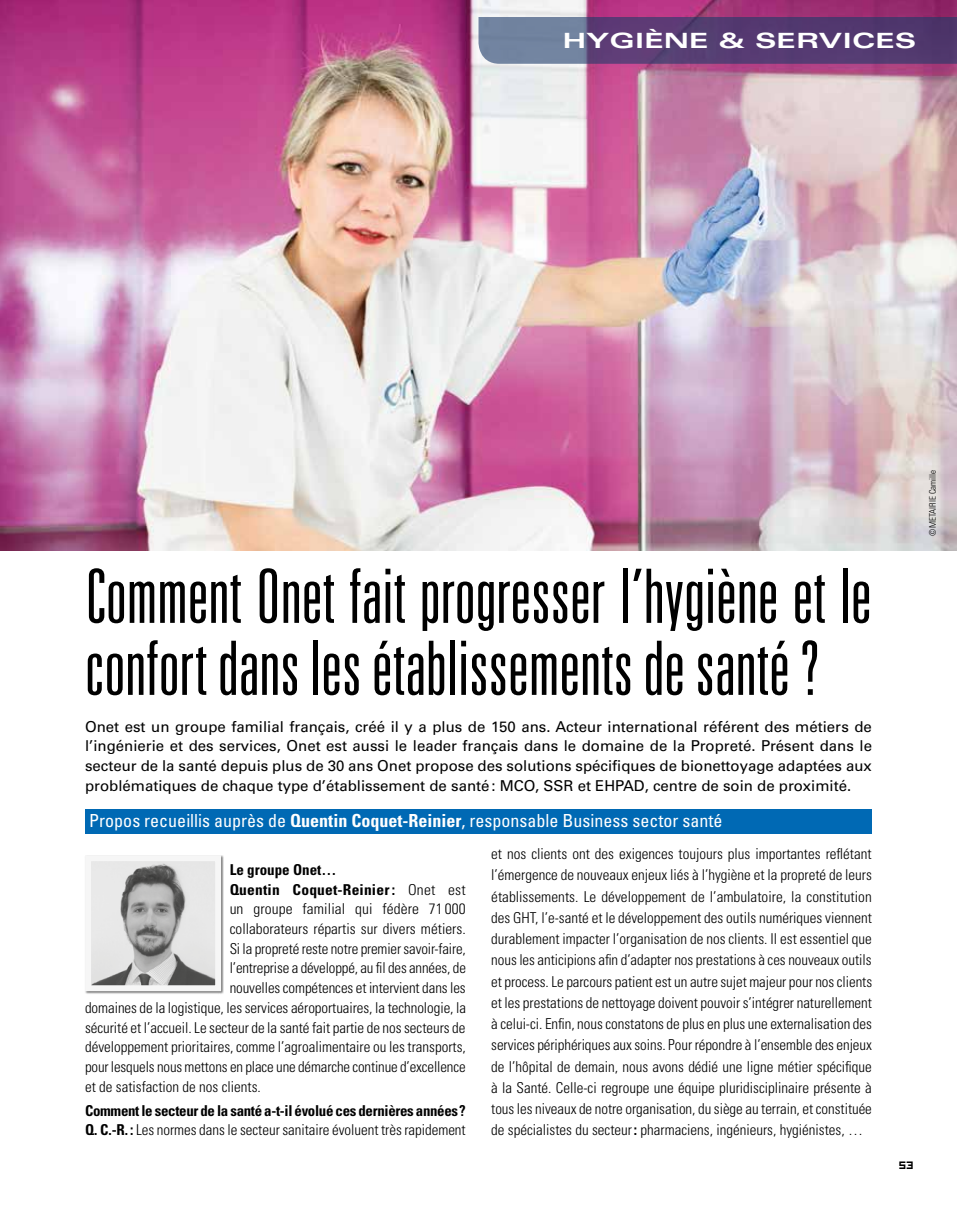
<style>
.page{position:relative;width:957px;height:1212px;background:#fff}
.page>*{position:absolute;margin:0;border:0;box-sizing:border-box;transform-origin:0 0}
.t1{font:300 ultra-condensed 75px/72px "Univers LT Std";color:#000}
.t2{font:700 expanded 21px "Univers LT Std";color:#fff;scale:1.25 1}
.t3{font:condensed 18px "Univers LT Std";color:#fff}
.t4{font:300 condensed 15px/21.3px "Univers LT Std";letter-spacing:-.005em;color:#000;text-align:justify}
.t5{font:15px/19.6px "Univers LT Std";color:#000;text-align:justify}
.t6{font:700 condensed 15px/19.6px "Univers LT Std";letter-spacing:-.02em;color:#000}
.t7{font:700 condensed 15px "Univers LT Std";letter-spacing:.01em;color:#000}
.t8{font:700 condensed 15px "Univers LT Std";color:#000}
.t9{font:12px "Hooge 0555";color:#000}
.t10{font:300 condensed 9px "Univers";color:#000}
.s1{font-weight:700}
.s2{font-weight:300}
</style>
<div class="page">
<img style="left:0;top:0;width:957px;height:551px">
<svg style="left:478px;top:17px;width:479px;height:47px;background:#5c4b7c"></svg>
<div style="left:85px;top:809px;width:787px;height:25px;background:#0069b4"></div>
<div style="left:85px;top:854px;width:139px;height:140px;background:#000;opacity:.6"></div>
<img style="left:92px;top:862px;width:122px;height:122px">
<div style="left:85px;top:855px;width:136px;height:136px;border:6px solid #f6f6f6"></div>
<h2 class="t2" style="left:563px;top:29px;width:284px">HYGIÈNE &amp; SERVICES</h2>
<h1 class="t1" style="left:85px;top:560px;width:788px">Comment Onet fait progresser l’hygiène et le confort dans les établissements de santé?</h1>
<p class="t5" style="left:85px;top:716px;width:788px">Onet est un groupe familial français, créé il y a plus de 150 ans. Acteur international référent des métiers de l’ingénierie et des services, Onet est aussi le leader français dans le domaine de la Propreté. Présent dans le secteur de la santé depuis plus de 30 ans Onet propose des solutions spécifiques de bionettoyage adaptées aux problématiques de chaque type d’établissement de santé: MCO, SSR et EHPAD, centre de soin de proximité.</p>
<p class="t3" style="left:89px;top:809px;width:634px">Propos recueillis auprès de <span class="s1">Quentin Coquet-Reinier</span>, responsable Business sector santé</p>
<p class="t8" style="left:230px;top:860px;width:108px">Le groupe Onet…</p>
<p class="t7" style="left:230px;top:880px;width:238px">Quentin Coquet-Reinier: <span class="s2">Onet est</span></p>
<p class="t4" style="left:230px;top:898px;width:237px">un groupe familial qui fédère 71 000</p>
<p class="t4" style="left:230px;top:918px;width:238px">collaborateurs répartis sur divers métiers.</p>
<p class="t4" style="left:230px;top:938px;width:238px">Si la propreté reste notre premier savoir-faire,</p>
<p class="t4" style="left:230px;top:957px;width:238px">l’entreprise a développé, au fil des années, de</p>
<p class="t4" style="left:230px;top:977px;width:238px">nouvelles compétences et intervient dans les</p>
<p class="t4" style="left:85px;top:997px;width:382px">domaines de la logistique, les services aéroportuaires, la technologie, la</p>
<p class="t4" style="left:85px;top:1016px;width:382px">sécurité et l’accueil. Le secteur de la santé fait partie de nos secteurs de</p>
<p class="t4" style="left:85px;top:1036px;width:382px">développement prioritaires, comme l’agroalimentaire ou les transports,</p>
<p class="t4" style="left:85px;top:1056px;width:382px">pour lesquels nous mettons en place une démarche continue d’excellence</p>
<p class="t4" style="left:85px;top:1076px;width:177px">et de satisfaction de nos clients.</p>
<p class="t6" style="left:85px;top:1100px;width:382px">Comment le secteur de la santé a-t-il évolué ces dernières années?<br>Q. C.-R. : <span class="s2">Les normes dans le secteur sanitaire évoluent très rapidement</span></p>
<p class="t4" style="left:491px;top:843px;width:382px">et nos clients ont des exigences toujours plus importantes reflétant l’émergence de nouveaux enjeux liés à l’hygiène et la propreté de leurs établissements. Le développement de l’ambulatoire, la constitution des GHT, l’e-santé et le développement des outils numériques viennent durablement impacter l’organisation de nos clients. Il est essentiel que nous les anticipions afin d’adapter nos prestations à ces nouveaux outils et process. Le parcours patient est un autre sujet majeur pour nos clients et les prestations de nettoyage doivent pouvoir s’intégrer naturellement à celui-ci. Enfin, nous constatons de plus en plus une externalisation des services périphériques aux soins. Pour répondre à l’ensemble des enjeux de l’hôpital de demain, nous avons dédié une ligne métier spécifique à la Santé. Celle-ci regroupe une équipe pluridisciplinaire présente à tous les niveaux de notre organisation, du siège au terrain, et constituée de spécialistes du secteur<span class="s1">:</span> pharmaciens, ingénieurs, hygiénistes, …</p>
<p class="t10" style="left:927px;top:536px;width:68px;rotate:-90deg">©METAIRIE Camille</p>
<p class="t9" style="left:899px;top:1157px;width:16px">53</p>
</div>
